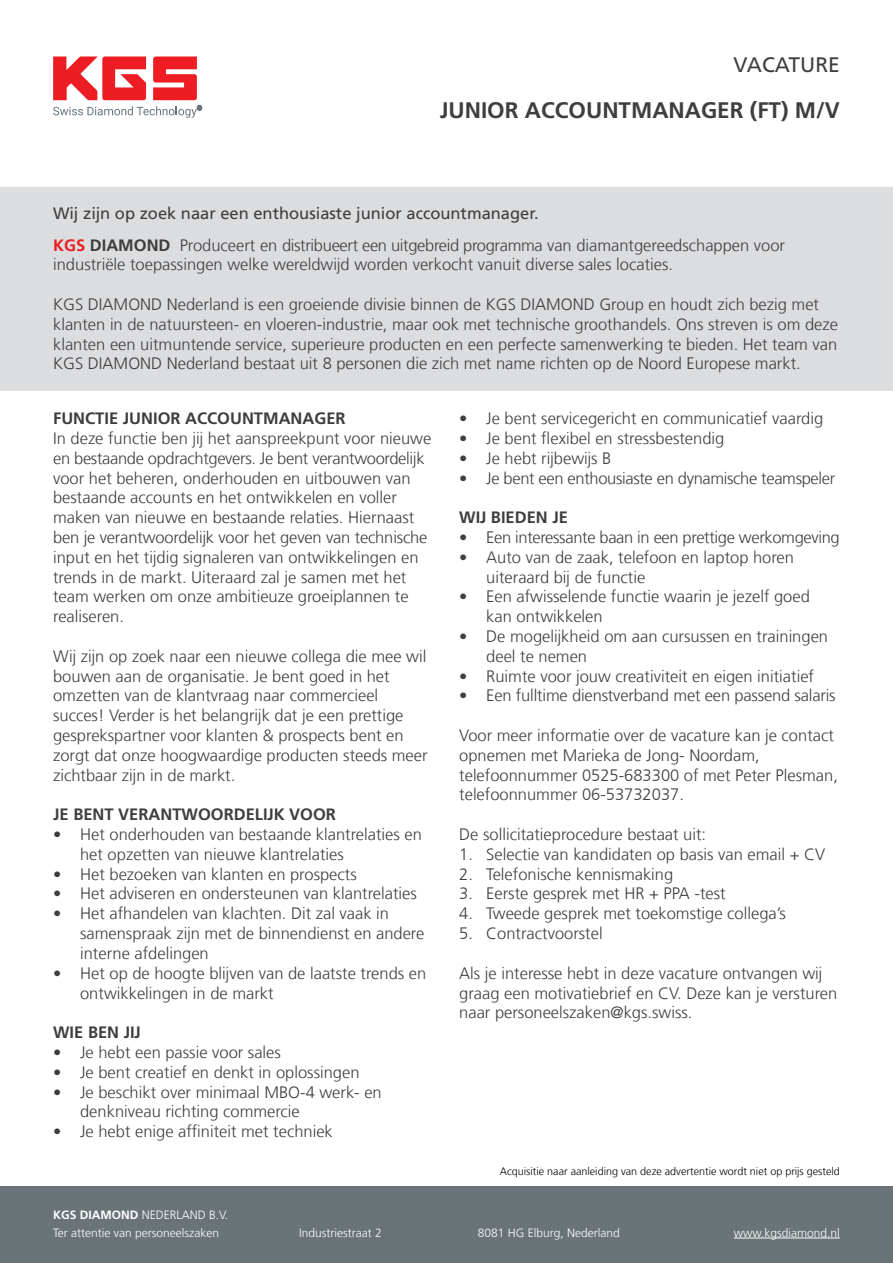
<style>
.page{position:relative;width:893px;height:1263px;background:#fff}
.page>*{position:absolute;margin:0;border:0;box-sizing:border-box;transform-origin:0 0}
.t1{font:700 22.5px "Frutiger LT Com";color:#3e3e3f}
.t2{font:21px "Frutiger LT Com";color:#3e3e3f}
.t3{font:300 16.5px/19.8px "Frutiger LT Com";color:#3e3e3f}
.t4{font:300 16.5px "Frutiger LT Com";letter-spacing:-.02em;color:#3e3e3f}
.t5{font:700 16.5px "Frutiger LT Com";color:#3e3e3f}
.t6{font:16.5px "Frutiger LT Com";color:#3e3e3f}
.t7{font:300 12px "Frutiger LT Com";color:#fff}
.t8{font:300 10.8px "Frutiger LT Com";color:#000}
.s1{color:#eb1c22}
.s2{font-weight:700}
</style>
<div class="page">
<div style="left:0;top:187px;width:893px;height:204px;background:#dcdddf"></div>
<svg style="left:53px;top:56px;width:149px;height:62px"></svg>
<div style="left:0;top:1186px;width:893px;height:77px;background:#697378"></div>
<hr style="left:734px;top:1238px;width:106px;height:1px;background:#fff">
<p class="t2" style="left:734px;top:53px;width:108px">VACATURE</p>
<p class="t1" style="left:440px;top:97px;width:401px">JUNIOR ACCOUNTMANAGER (FT) M V/</p>
<p class="t6" style="left:53px;top:204px;width:487px">Wij zijn op zoek naar een enthousiaste junior accountmanager.</p>
<p class="t3" style="left:180px;top:235px;width:607px">Produceert en distribueert een uitgebreid programma van diamantgereedschappen voor</p>
<p class="t5" style="left:53px;top:235px;width:119px"><span class="s1">KGS</span> DIAMOND</p>
<p class="t3" style="left:53px;top:255px;width:621px">industriële toepassingen welke wereldwijd worden verkocht vanuit diverse sales locaties.</p>
<p class="t3" style="left:53px;top:294px;width:786px">KGS DIAMOND Nederland is een groeiende divisie binnen de KGS DIAMOND Group en houdt zich bezig met klanten in de natuursteen- en vloeren-industrie, maar ook met technische groothandels. Ons streven is om deze klanten een uitmuntende service, superieure producten en een perfecte samenwerking te bieden. Het team van KGS DIAMOND Nederland bestaat uit 8 personen die zich met name richten op de Noord Europese markt.</p>
<p class="t5" style="left:53px;top:409px;width:294px">FUNCTIE JUNIOR ACCOUNTMANAGER</p>
<p class="t3" style="left:53px;top:428px;width:380px">In deze functie ben jij het aanspreekpunt voor nieuwe en bestaande opdrachtgevers Je. bent verantwoordelijk voor het beheren, onderhouden en uitbouwen van bestaande accounts en het ontwikkelen en voller maken van nieuwe en bestaande relaties. Hiernaast ben je verantwoordelijk voor het geven van technische input en het tijdig signaleren van ontwikkelingen en trends in de markt. Uiteraard zal je samen met het team werken om onze ambitieuze groeiplannen te realiseren.</p>
<p class="t3" style="left:53px;top:646px;width:375px">Wij zijn op zoek naar een nieuwe collega die mee wil bouwen aan de organisatie. Je bent goed in het</p>
<p class="t3" style="left:53px;top:686px;width:327px">omzetten van de klantvraag naar commercieel</p>
<p class="t3" style="left:53px;top:706px;width:352px">succes! Verder is het belangrijk dat je een prettige</p>
<p class="t3" style="left:53px;top:725px;width:376px">gesprekspartner voor klanten &amp; prospects bent en zorgt dat onze hoogwaardige producten steeds meer zichtbaar zijn in de markt.</p>
<p class="t5" style="left:53px;top:805px;width:284px">JE BENT VERANTWOORDELIJK VOOR</p>
<p class="t3" style="left:80px;top:824px;width:343px">Het onderhouden van bestaande klantrelaties en</p>
<p class="t3" style="left:486px;top:409px;width:339px">Je bent servicegericht en communicatief vaardig</p>
<p class="t3" style="left:459px;top:409px;width:10px">•</p>
<p class="t3" style="left:486px;top:428px;width:240px">Je bent flexibel en stressbestendig</p>
<p class="t3" style="left:459px;top:428px;width:10px">•</p>
<p class="t3" style="left:486px;top:448px;width:127px">Je hebt rijbewijs B</p>
<p class="t3" style="left:459px;top:448px;width:10px">•</p>
<p class="t4" style="left:486px;top:468px;width:351px">Je bent een enthousiaste en dynamische teamspeler</p>
<p class="t3" style="left:459px;top:468px;width:10px">•</p>
<p class="t5" style="left:459px;top:508px;width:110px">WIJ BIEDEN JE</p>
<p class="t4" style="left:486px;top:528px;width:355px">Een interessante baan in een prettige werkomgeving</p>
<p class="t3" style="left:459px;top:527px;width:10px">•</p>
<p class="t3" style="left:486px;top:547px;width:309px">Auto van de zaak, telefoon en laptop horen</p>
<p class="t3" style="left:459px;top:547px;width:10px">•</p>
<p class="t3" style="left:486px;top:567px;width:161px">uiteraard bij de functie</p>
<p class="t3" style="left:486px;top:587px;width:325px">Een afwisselende functie waarin je jezelf goed</p>
<p class="t3" style="left:459px;top:587px;width:10px">•</p>
<p class="t3" style="left:486px;top:607px;width:118px">kan ontwikkelen</p>
<p class="t3" style="left:486px;top:626px;width:343px">De mogelijkheid om aan cursussen en trainingen</p>
<p class="t3" style="left:459px;top:626px;width:10px">•</p>
<p class="t3" style="left:486px;top:646px;width:102px">deel te nemen</p>
<p class="t3" style="left:486px;top:666px;width:329px">Ruimte voor jouw creativiteit en eigen initiatief</p>
<p class="t3" style="left:459px;top:666px;width:10px">•</p>
<p class="t3" style="left:486px;top:686px;width:351px">Een fulltime dienstverband met een passend salaris</p>
<p class="t3" style="left:459px;top:686px;width:10px">•</p>
<p class="t3" style="left:459px;top:725px;width:376px">Voor meer informatie over de vacature kan je contact opnemen met Marieka de Jong- Noordam,</p>
<p class="t3" style="left:459px;top:765px;width:380px">telefoonnummer 0525-683300 of met Peter Plesman, telefoonnummer 06-53732037.</p>
<p class="t3" style="left:459px;top:824px;width:248px">De sollicitatieprocedure bestaat uit:</p>
<p class="t3" style="left:486px;top:844px;width:341px">Selectie van kandidaten op basis van email + CV</p>
<p class="t3" style="left:53px;top:824px;width:10px">•</p>
<p class="t3" style="left:80px;top:844px;width:265px">het opzetten van nieuwe klantrelaties</p>
<p class="t3" style="left:80px;top:864px;width:278px">Het bezoeken van klanten en prospects</p>
<p class="t3" style="left:459px;top:844px;width:15px">1.</p>
<p class="t3" style="left:486px;top:864px;width:189px">Telefonische kennismaking</p>
<p class="t3" style="left:459px;top:864px;width:15px">2.</p>
<p class="t3" style="left:53px;top:864px;width:10px">•</p>
<p class="t3" style="left:53px;top:884px;width:10px">•</p>
<p class="t3" style="left:53px;top:904px;width:10px">•</p>
<p class="t3" style="left:53px;top:963px;width:10px">•</p>
<p class="t3" style="left:80px;top:884px;width:338px">Het adviseren en ondersteunen van klantrelaties</p>
<p class="t3" style="left:80px;top:904px;width:310px">Het afhandelen van klachten. Dit zal vaak in</p>
<p class="t3" style="left:80px;top:923px;width:346px">samenspraak zijn met de binnendienst en andere interne afdelingen</p>
<p class="t3" style="left:80px;top:963px;width:348px">Het op de hoogte blijven van de laatste trends en</p>
<p class="t3" style="left:80px;top:983px;width:195px">ontwikkelingen in de markt</p>
<p class="t5" style="left:53px;top:1023px;width:89px">WIE BEN JIJ</p>
<p class="t3" style="left:80px;top:1042px;width:202px">Je hebt een passie voor sales</p>
<p class="t3" style="left:53px;top:1042px;width:10px">•</p>
<p class="t3" style="left:53px;top:1062px;width:10px">•</p>
<p class="t3" style="left:53px;top:1082px;width:10px">•</p>
<p class="t3" style="left:53px;top:1121px;width:10px">•</p>
<p class="t3" style="left:80px;top:1062px;width:281px">Je bent creatief en denkt in oplossingen</p>
<p class="t3" style="left:80px;top:1082px;width:303px">Je beschikt over minimaal MBO-4 werk- en</p>
<p class="t3" style="left:80px;top:1102px;width:221px">denkniveau richting commercie</p>
<p class="t3" style="left:80px;top:1121px;width:254px">Je hebt enige affiniteit met techniek</p>
<p class="t7" style="left:53px;top:1208px;width:177px"><span class="s2">KGS DIAMOND</span> NEDERLAND .V.B</p>
<p class="t7" style="left:53px;top:1226px;width:168px">Ter attentie van personeelszaken</p>
<p class="t7" style="left:299px;top:1226px;width:84px">Industriestraat 2</p>
<p class="t3" style="left:459px;top:884px;width:15px">3.</p>
<p class="t3" style="left:459px;top:904px;width:15px">4.</p>
<p class="t3" style="left:486px;top:884px;width:241px">Eerste gesprek met HR + PPA -test</p>
<p class="t3" style="left:486px;top:904px;width:301px">Tweede gesprek met toekomstige collega s’</p>
<p class="t3" style="left:486px;top:923px;width:118px">Contractvoorstel</p>
<p class="t3" style="left:459px;top:923px;width:15px">5.</p>
<p class="t3" style="left:459px;top:963px;width:380px">Als je interesse hebt in deze vacature ontvangen wij graag een motivatiebrief en CV. Deze kan je versturen naar personeelszaken@kgs.swiss.</p>
<p class="t8" style="left:500px;top:1165px;width:341px">Acquisitie naar aanleiding van deze advertentie wordt niet op prijs gesteld</p>
<p class="t7" style="left:478px;top:1226px;width:144px">8081 HG Elburg, Nederland</p>
<p class="t7" style="left:734px;top:1226px;width:108px">www.kgsdiamond.nl</p>
</div>
